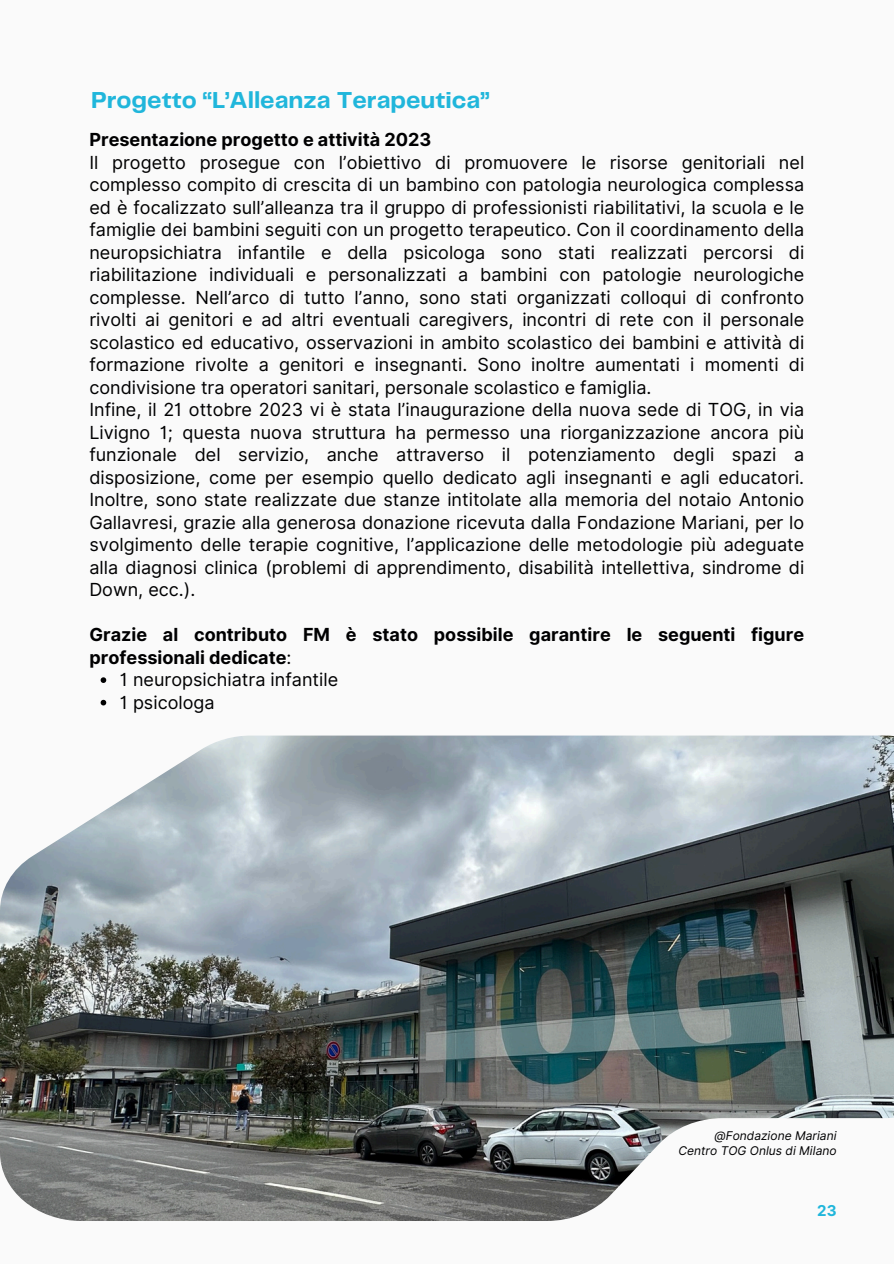
<style>
.page{position:relative;width:894px;height:1264px;background:#fff}
.page>*{position:absolute;margin:0;border:0;box-sizing:border-box;transform-origin:0 0}
.t1{font:700 24px "Telegraf";color:#20b6db}
.t2{font:18px/22.5px "Inter";color:#000001}
.t3{font:700 18px/22.5px "Inter";color:#000001}
.t4{font:700 15px "Inter";color:#20b6db}
.t5{font:italic 12px "Inter";color:#000001}
.s1{font-weight:700}
.s2{font-weight:400}
</style>
<div class="page">
<div style="left:0;top:0;width:893px;height:1263px;background:#fafafa"></div>
<svg style="left:101px;top:677px;width:5px;height:6px"></svg>
<svg style="left:101px;top:699px;width:5px;height:6px"></svg>
<img style="left:0;top:735px;width:893px;height:485px">
<h1 class="t1" style="left:91px;top:90px;width:400px">Progetto “L’Alleanza Terapeutica”</h1>
<h2 class="t2" style="left:89px;top:128px;width:716px"><span class="s1">Presentazione progetto e attività 2023<br></span>Il progetto prosegue con l’obiettivo di promuovere le risorse genitoriali nel complesso compito di crescita di un bambino con patologia neurologica complessa ed è focalizzato sull’alleanza tra il gruppo di professionisti riabilitativi, la scuola e le famiglie dei bambini seguiti con un progetto terapeutico. Con il coordinamento della neuropsichiatra infantile e della psicologa sono stati realizzati percorsi di riabilitazione individuali e personalizzati a bambini con patologie neurologiche complesse. Nell’arco di tutto l’anno, sono stati organizzati colloqui di confronto rivolti ai genitori e ad altri eventuali caregivers, incontri di rete con il personale scolastico ed educativo, osservazioni in ambito scolastico dei bambini e attività di formazione rivolte a genitori e insegnanti. Sono inoltre aumentati i momenti di condivisione tra operatori sanitari, personale scolastico e famiglia.<br>Infine, il 21 ottobre 2023 vi è stata l’inaugurazione della nuova sede di TOG, in via Livigno 1; questa nuova struttura ha permesso una riorganizzazione ancora più funzionale del servizio, anche attraverso il potenziamento degli spazi a disposizione, come per esempio quello dedicato agli insegnanti e agli educatori.<br>Inoltre, sono state realizzate due stanze intitolate alla memoria del notaio Antonio Gallavresi, grazie alla generosa donazione ricevuta dalla Fondazione Mariani, per lo svolgimento delle terapie cognitive, l’applicazione delle metodologie più adeguate alla diagnosi clinica (problemi di apprendimento, disabilità intellettiva, sindrome di Down, ecc.).</h2>
<h2 class="t3" style="left:89px;top:623px;width:716px">Grazie al contributo FM è stato possibile garantire le seguenti figure professionali dedicate<span class="s2">:</span></h2>
<p class="t2" style="left:120px;top:668px;width:220px">1 neuropsichiatra infantile</p>
<p class="t2" style="left:120px;top:691px;width:96px">1 psicologa</p>
<p class="t5" style="left:714px;top:1128px;width:124px">@Fondazione Mariani</p>
<p class="t5" style="left:678px;top:1143px;width:160px">Centro TOG Onlus di Milano</p>
<p class="t4" style="left:817px;top:1201px;width:21px">23</p>
</div>
